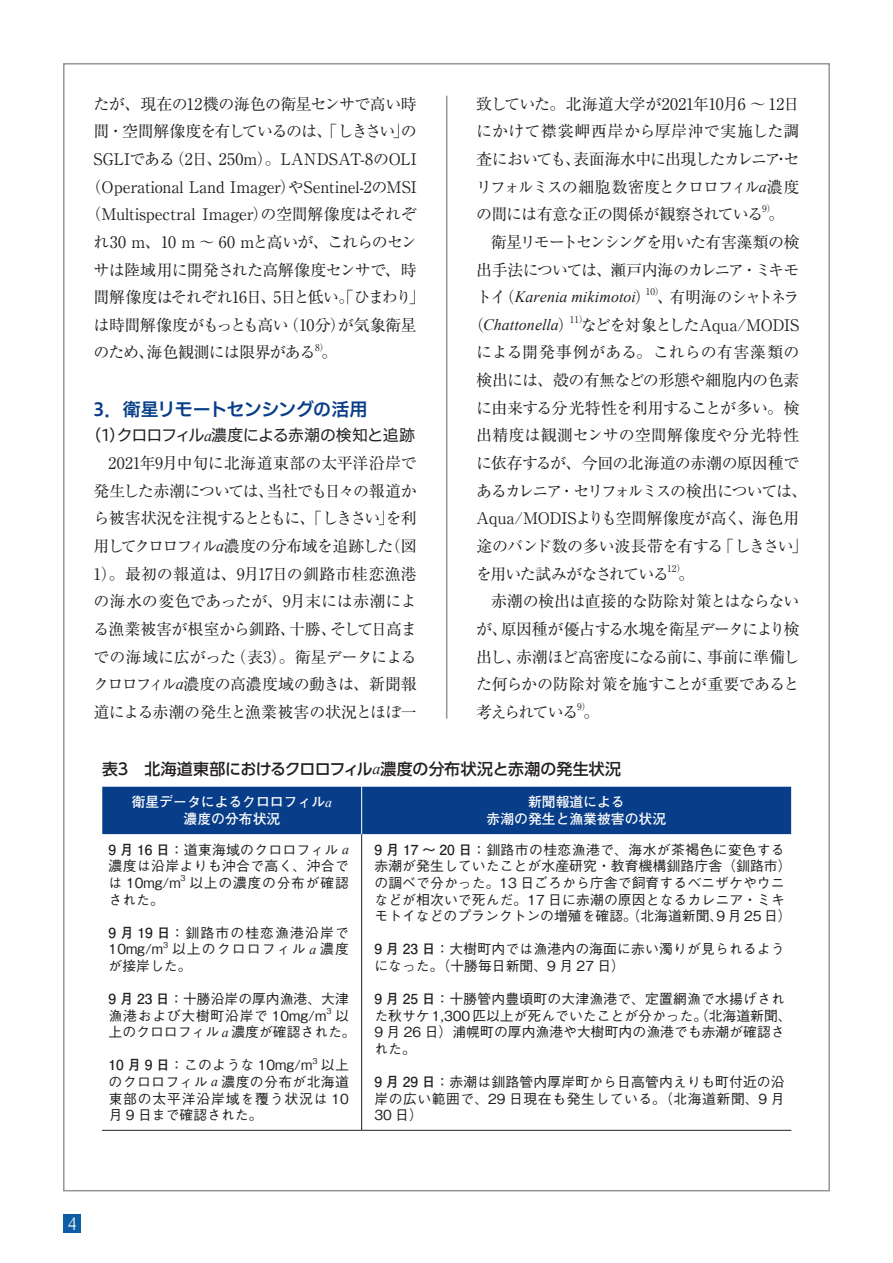
<style>
.page{position:relative;width:893px;height:1263px;background:#fff}
.page>*{position:absolute;margin:0;border:0;box-sizing:border-box;transform-origin:0 0}
.t1{font:18px "Hiragino UD Sans F Std W6";letter-spacing:-.04em;color:#083e89}
.t2{font:16.2px "UD Reimin Pr 6";color:#fff;scale:.83 1}
.t3{font:15.9px/27.6px "Ryumin Pro";letter-spacing:-.035em;color:#231f20;text-align:justify}
.t4{font:15.9px "Ryumin Pro";letter-spacing:-.06em;color:#231f20}
.t5{font:15.9px/27.6px "Ryumin Pro";letter-spacing:-.065em;color:#231f20;text-align:right}
.t6{font:15.9px "Ryumin Pro";letter-spacing:-.015em;color:#231f20}
.t7{font:500 15.9px "UD Shin Go Pr 6";color:#231f20}
.t8{font:15.9px "Ryumin Pro";letter-spacing:-.085em;color:#231f20}
.t9{font:15.9px "Ryumin Pro";letter-spacing:-.01em;color:#231f20}
.t10{font:15.9px "Ryumin Pro";color:#231f20}
.t11{font:italic 15.9px "Times New Roman";color:#231f20}
.t12{font:15.9px "Hiragino UD Sans F Std W4";letter-spacing:-.03em;color:#231f20}
.t13{font:500 13.8px/16.6px "Gothic BBB Pr 6";letter-spacing:.01em;color:#231f20}
.t14{font:700 13.8px/16.6px "Futo Go B101 Pr 6";color:#fff;text-align:center}
.t15{font:500 13.8px/16.6px "Gothic BBB Pr 6";letter-spacing:.08em;color:#231f20}
.t16{font:500 13.8px/16.6px "Gothic BBB Pr 6";letter-spacing:.085em;color:#231f20}
.t17{font:500 13.8px "Gothic BBB Pr 6";letter-spacing:.055em;color:#231f20}
.t18{font:9.3px "Ryumin Pro";color:#231f20}
.t19{font:500 8.1px "Gothic BBB Pr 6";color:#231f20}
.s1{font-family:"Times New Roman";font-style:italic}
.s2{font-family:"Ryumin Pro";font-style:normal}
.s3{font-family:"Times New Roman";font-weight:400;font-style:italic}
.s4{font-family:"Futo Go B101 Pr 6";font-weight:700}
</style>
<div class="page">
<div style="left:64px;top:1215px;width:17px;height:18px;background:#0d5da5"></div>
<hr style="left:446px;top:96px;width:1px;height:623px;background:#939598">
<div style="left:102px;top:787px;width:689px;height:47px;background:#083e89"></div>
<hr style="left:361px;top:834px;width:1px;height:296px;background:#231f20">
<hr style="left:102px;top:1130px;width:260px;height:1px;background:#231f20">
<hr style="left:362px;top:1130px;width:429px;height:1px;background:#231f20">
<hr style="left:361px;top:787px;width:1px;height:47px;background:#fff">
<p class="t3" style="left:94px;top:89px;width:325px">たが、現在の12機の海色の衛星センサで高い時</p>
<p class="t8" style="left:94px;top:119px;width:325px">間・空間解像度を有しているのは、「しきさい」の</p>
<p class="t10" style="left:94px;top:147px;width:325px">SGLIである（2日、250m）。LANDSAT-8のOLI</p>
<p class="t6" style="left:86px;top:174px;width:333px">（Operational Land Imager）やSentinel-2のMSI</p>
<p class="t9" style="left:86px;top:202px;width:333px">（Multispectral Imager）の空間解像度はそれぞ</p>
<p class="t4" style="left:94px;top:229px;width:325px">れ30 m、10 m ～ 60 mと高いが、これらのセン</p>
<p class="t3" style="left:94px;top:255px;width:325px">サは陸域用に開発された高解像度センサで、時</p>
<p class="t3" style="left:94px;top:282px;width:333px">間解像度はそれぞれ16日、5日と低い。「ひまわり」</p>
<p class="t3" style="left:94px;top:310px;width:325px">は時間解像度がもっとも高い（10分）が気象衛星</p>
<p class="t3" style="left:94px;top:338px;width:245px">のため、海色観測には限界がある。</p>
<p class="t18" style="left:315px;top:340px;width:15px">8）</p>
<p class="t1" style="left:94px;top:395px;width:276px">3．衛星リモートセンシングの活用</p>
<p class="t12" style="left:86px;top:423px;width:331px">（1）クロロフィル<span class="s1">a</span>濃度による赤潮の検知と追跡</p>
<p class="t3" style="left:94px;top:448px;width:325px;text-indent:15px">2021年9月中旬に北海道東部の太平洋沿岸で発生した赤潮については、当社でも日々の報道から被害状況を注視するとともに、「しきさい」を利用してクロロフィル<span class="s1">a</span>濃度の分布域を追跡した（図1）。最初の報道は、9月17日の釧路市桂恋漁港の海水の変色であったが、9月末には赤潮による漁業被害が根室から釧路、十勝、そして日高までの海域に広がった（表3）。衛星データによるクロロフィル<span class="s1">a</span>濃度の高濃度域の動きは、新聞報道による赤潮の発生と漁業被害の状況とほぼ一</p>
<p class="t3" style="left:476px;top:89px;width:325px">致していた。北海道大学が2021年10月6 ～ 12日にかけて襟裳岬西岸から厚岸沖で実施した調査においても、表面海水中に出現したカレニア・セリフォルミスの細胞数密度とクロロフィル<span class="s1">a</span>濃度の間には有意な正の関係が観察されている。</p>
<p class="t18" style="left:762px;top:202px;width:15px">9）</p>
<p class="t5" style="left:476px;top:227px;width:325px">衛星リモートセンシングを用いた有害藻類の検出手法については、瀬戸内海のカレニア・ミキモ</p>
<p class="t11" style="left:476px;top:286px;width:325px"><span class="s2">トイ（</span>Karenia mikimotoi<span class="s2">）、有明海のシャトネラ</span></p>
<p class="t18" style="left:646px;top:285px;width:20px">10）</p>
<p class="t3" style="left:468px;top:310px;width:333px">（<span class="s1">Chattonella</span>）などを対象としたAqua/MODIS</p>
<p class="t18" style="left:570px;top:312px;width:20px">11）</p>
<p class="t3" style="left:476px;top:338px;width:333px;text-align:left">による開発事例がある。これらの有害藻類の検出には、殻の有無などの形態や細胞内の色素に由来する分光特性を利用することが多い。検出精度は観測センサの空間解像度や分光特性に依存するが、今回の北海道の赤潮の原因種であるカレニア・セリフォルミスの検出については、<br>Aqua/MODISよりも空間解像度が高く、海色用途のバンド数の多い波長帯を有する「しきさい」を用いた試みがなされている</p>
<p class="t18" style="left:667px;top:561px;width:20px">12）</p>
<p class="t3" style="left:678px;top:559px;width:17px">。</p>
<p class="t3" style="left:491px;top:586px;width:310px">赤潮の検出は直接的な防除対策とはならない</p>
<p class="t4" style="left:476px;top:616px;width:325px">が、原因種が優占する水塊を衛星データにより検</p>
<p class="t3" style="left:476px;top:642px;width:325px">出し、赤潮ほど高密度になる前に、事前に準備し</p>
<p class="t3" style="left:476px;top:669px;width:325px">た何らかの防除対策を施すことが重要であると</p>
<p class="t8" style="left:476px;top:699px;width:125px">考えられている。</p>
<p class="t18" style="left:577px;top:699px;width:15px">9）</p>
<p class="t7" style="left:102px;top:756px;width:521px">表3　北海道東部におけるクロロフィル<span class="s3">a</span>濃度の分布状況と赤潮の発生状況</p>
<p class="t14" style="left:132px;top:793px;width:202px">衛星データによるクロロフィル<span class="s3">a</span>濃度の分布状況</p>
<p class="t14" style="left:487px;top:793px;width:181px">新聞報道による<br>赤潮の発生と漁業被害の状況</p>
<p class="t13" style="left:109px;top:840px;width:242px;text-align:justify"><span class="s4">9 月 16 日：</span>道東海域のクロロフィル <span class="s3">a</span>濃度は沿岸よりも沖合で高く、沖合では 10mg/m</p>
<p class="t13" style="left:374px;top:840px;width:419px"><span class="s4">9 月 17 ～ 20 日：</span>釧路市の桂恋漁港で、海水が茶褐色に変色する赤潮が発生していたことが水産研究・教育機構釧路庁舎（釧路市）の調べで分かった。13 日ごろから庁舎で飼育するベニザケやウニなどが相次いで死んだ。17 日に赤潮の原因となるカレニア・ミキモトイなどのプランクトンの増殖を確認。（北海道新聞、9 月 25 日）</p>
<p class="t13" style="left:374px;top:940px;width:412px"><span class="s4">9 月 23 日：</span>大樹町内では漁港内の海面に赤い濁りが見られるようになった。（十勝毎日新聞、9 月 27 日）</p>
<p class="t13" style="left:374px;top:990px;width:419px"><span class="s4">9 月 25 日：</span>十勝管内豊頃町の大津漁港で、定置網漁で水揚げされた秋サケ1,300匹以上が死んでいたことが分かった。（北海道新聞、<br>9 月 26 日）浦幌町の厚内漁港や大樹町内の漁港でも赤潮が確認された。</p>
<p class="t13" style="left:374px;top:1072px;width:412px;text-align:justify"><span class="s4">9 月 29 日：</span>赤潮は釧路管内厚岸町から日高管内えりも町付近の沿岸の広い範囲で、29 日現在も発生している。（北海道新聞、9 月30 日）</p>
<p class="t19" style="left:181px;top:872px;width:7px">3</p>
<p class="t17" style="left:189px;top:872px;width:161px">以上の濃度の分布が確認</p>
<p class="t13" style="left:109px;top:890px;width:57px">された。</p>
<p class="t15" style="left:109px;top:923px;width:242px"><span class="s4">9 月 19 日：</span>釧路市の桂恋漁港沿岸で<br>10mg/m</p>
<p class="t19" style="left:163px;top:938px;width:7px">3</p>
<p class="t16" style="left:109px;top:940px;width:242px;text-indent:63px">以上のクロロフィル <span class="s3">a</span> 濃度が接岸した。</p>
<p class="t13" style="left:109px;top:990px;width:242px"><span class="s4">9 月 23 日：</span>十勝沿岸の厚内漁港、大津漁港および大樹町沿岸で 10mg/m</p>
<p class="t19" style="left:326px;top:1004px;width:7px">3</p>
<p class="t13" style="left:109px;top:1006px;width:249px;text-indent:226px">以上のクロロフィル <span class="s3">a</span> 濃度が確認された。</p>
<p class="t13" style="left:109px;top:1056px;width:205px"><span class="s4">10 月 9 日：</span>このような 10mg/m</p>
<p class="t19" style="left:312px;top:1054px;width:7px">3</p>
<p class="t13" style="left:109px;top:1056px;width:242px;text-align:justify;text-indent:212px">以上のクロロフィル <span class="s3">a</span> 濃度の分布が北海道東部の太平洋沿岸域を覆う状況は 10月 9 日まで確認された。</p>
<p class="t2" style="left:68px;top:1211px;width:11px">4</p>
</div>
